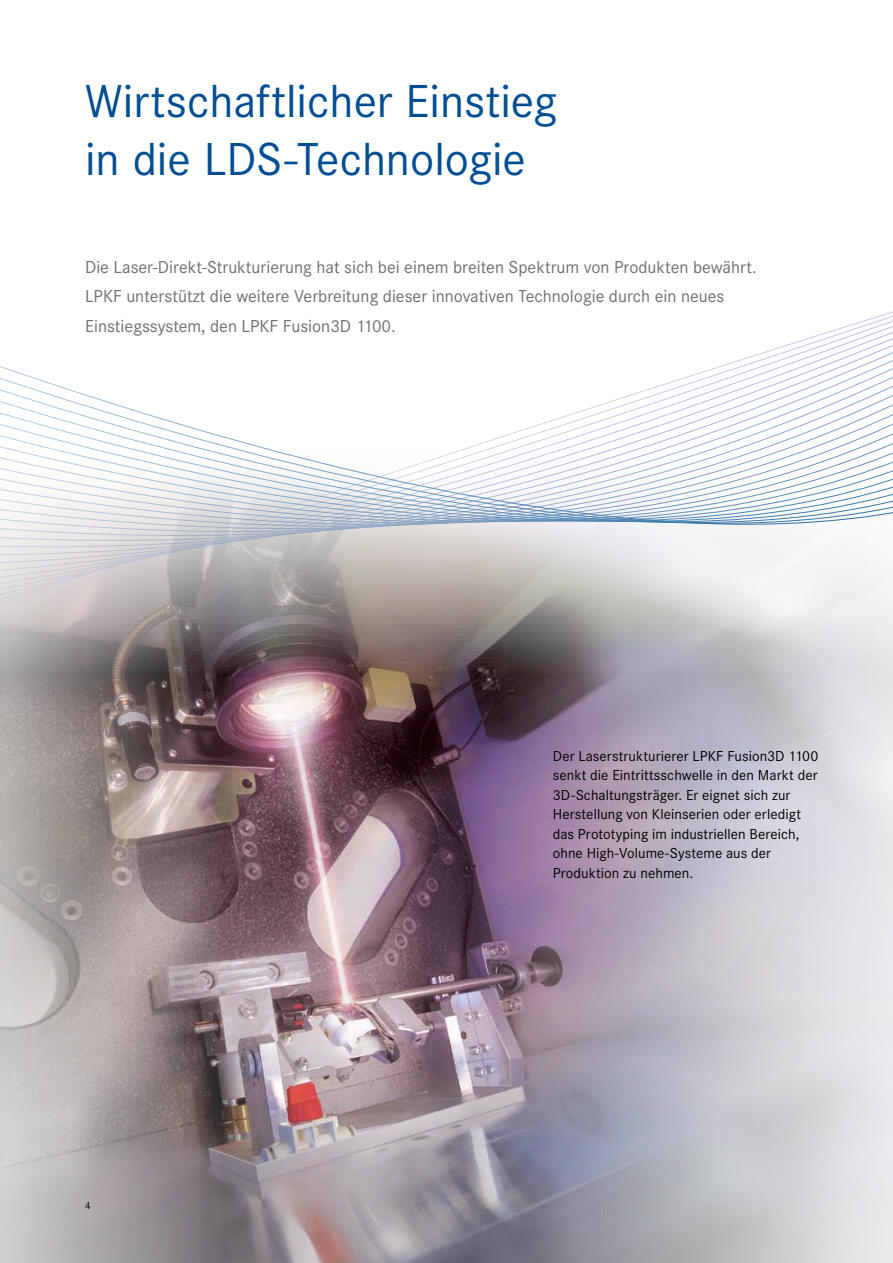
<style>
.page{position:relative;width:893px;height:1263px;background:#fff}
.page>*{position:absolute;margin:0;border:0;box-sizing:border-box;transform-origin:0 0}
.t1{font:48px/57.6px "Corporate S";color:#004e91}
.t2{font:18px/29.2px "Corporate S";color:#6f6f6e}
.t3{font:15px/19.5px "Corporate S";letter-spacing:.005em;color:#000}
.t4{font:10.5px "Corporate S";color:#000}
</style>
<div class="page">
<img style="left:0;top:311px;width:893px;height:952px">
<h1 class="t1" style="left:85px;top:73px;width:473px">Wirtschaftlicher Einstieg in die LDS-Technologie</h1>
<p class="t2" style="left:85px;top:253px;width:673px">Die Laser-Direkt-Strukturierung hat sich bei einem breiten Spektrum von Produkten bewährt.<br>LPKF unterstützt die weitere Verbreitung dieser innovativen Technologie durch ein neues<br>Einstiegssystem, den LPKF Fusion3D 1100.</p>
<p class="t4" style="left:85px;top:1200px;width:7px">4</p>
<p class="t3" style="left:553px;top:746px;width:267px">Der Laserstrukturierer LPKF Fusion3D 1100 senkt die Eintrittsschwelle in den Markt der 3D-Schaltungsträger. Er eignet sich zur Herstellung von Kleinserien oder erledigt das Prototyping im industriellen Bereich, ohne High-Volume-Systeme aus der Produktion zu nehmen.</p>
</div>
